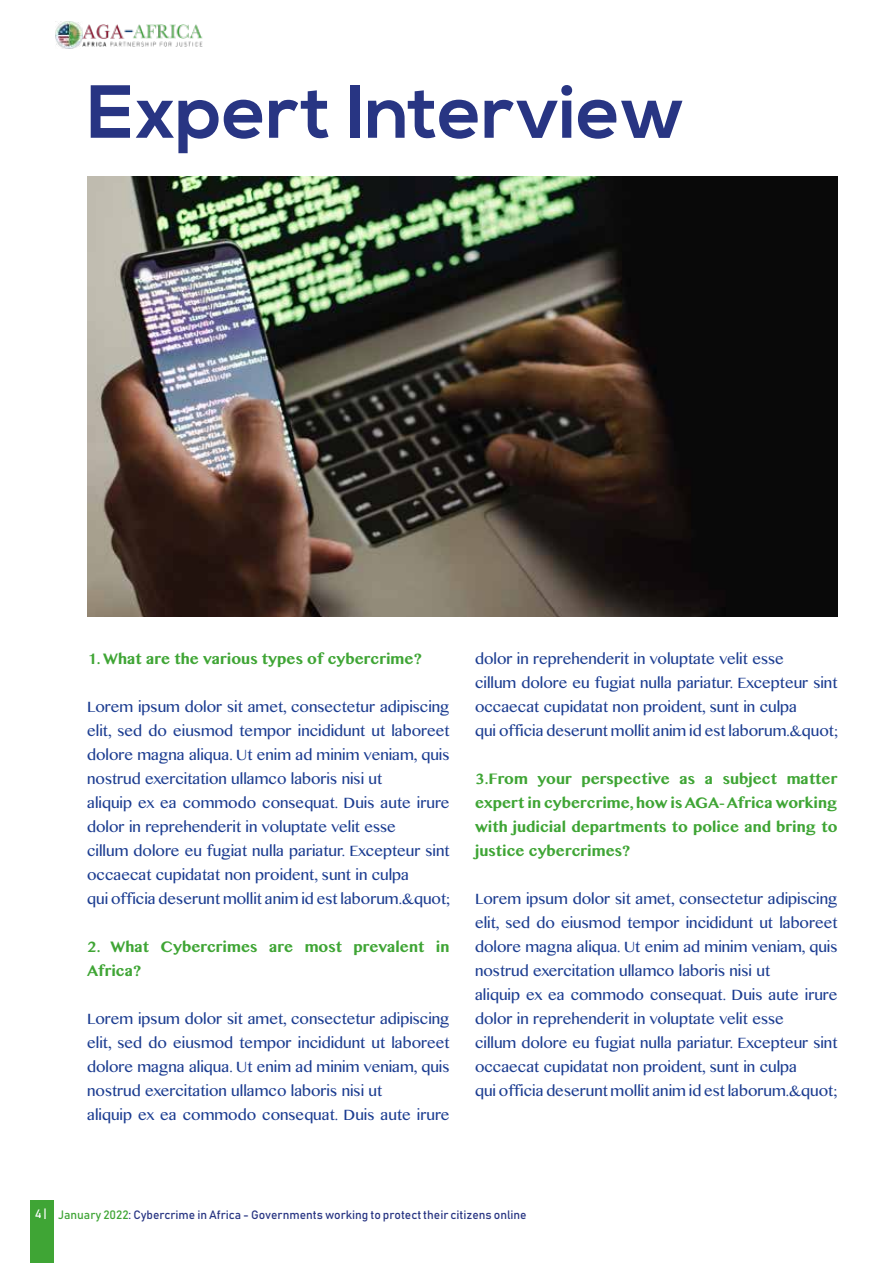
<style>
.page{position:relative;width:893px;height:1263px;background:#fff}
.page>*{position:absolute;margin:0;border:0;box-sizing:border-box;transform-origin:0 0}
.t1{font:700 75px "Nexa";color:#283583}
.t2{font:15px/24px "Lao MN";color:#1c3d91}
.t3{font:700 15px/24px "Lao MN";color:#3fa535}
.t4{font:12px "Bahnschrift";color:#283583}
.s1{color:#fff}
.s2{color:#3fa535}
</style>
<div class="page">
<div style="left:30px;top:1200px;width:23px;height:63px;background:#3fa535"></div>
<img style="left:55px;top:22px;width:27px;height:27px">
<img style="left:83px;top:25px;width:119px;height:21px">
<img style="left:87px;top:176px;width:750px;height:441px">
<h1 class="t1" style="left:87px;top:69px;width:601px">Expert Interview</h1>
<p class="t3" style="left:87px;top:647px;width:336px">1. What are the various types of cybercrime?</p>
<p class="t2" style="left:87px;top:695px;width:365px">Lorem ipsum dolor sit amet, consectetur adipiscing elit, sed do eiusmod tempor incididunt ut laboreet dolore magna aliqua. Ut enim ad minim veniam, quis nostrud exercitation ullamco laboris nisi ut<br>aliquip ex ea commodo consequat. Duis aute irure dolor in reprehenderit in voluptate velit esse<br>cillum dolore eu fugiat nulla pariatur. Excepteur sint occaecat cupidatat non proident, sunt in culpa<br>qui officia deserunt mollit anim id est laborum.&amp;quot;</p>
<p class="t3" style="left:87px;top:935px;width:364px">2. What Cybercrimes are most prevalent in<br>Africa?</p>
<p class="t2" style="left:87px;top:1007px;width:364px">Lorem ipsum dolor sit amet, consectetur adipiscing elit, sed do eiusmod tempor incididunt ut laboreet dolore magna aliqua. Ut enim ad minim veniam, quis nostrud exercitation ullamco laboris nisi ut<br>aliquip ex ea commodo consequat. Duis aute irure</p>
<p class="t2" style="left:475px;top:647px;width:365px">dolor in reprehenderit in voluptate velit esse<br>cillum dolore eu fugiat nulla pariatur. Excepteur sint occaecat cupidatat non proident, sunt in culpa<br>qui officia deserunt mollit anim id est laborum.&amp;quot;</p>
<p class="t3" style="left:475px;top:767px;width:364px;text-align:justify">3.From your perspective as a subject matter expert in cybercrime, how is AGA- Africa working with judicial departments to police and bring to justice cybercrimes?</p>
<p class="t2" style="left:475px;top:887px;width:364px">Lorem ipsum dolor sit amet, consectetur adipiscing elit, sed do eiusmod tempor incididunt ut laboreet dolore magna aliqua. Ut enim ad minim veniam, quis nostrud exercitation ullamco laboris nisi ut<br>aliquip ex ea commodo consequat. Duis aute irure dolor in reprehenderit in voluptate velit esse<br>cillum dolore eu fugiat nulla pariatur. Excepteur sint occaecat cupidatat non proident, sunt in culpa<br>qui officia deserunt mollit anim id est laborum.&amp;quot;</p>
<p class="t4" style="left:35px;top:1207px;width:493px"><span class="s1">4 |</span> <span class="s2">January 2022</span>: Cybercrime in Africa - Governments working to protect their citizens online</p>
</div>
